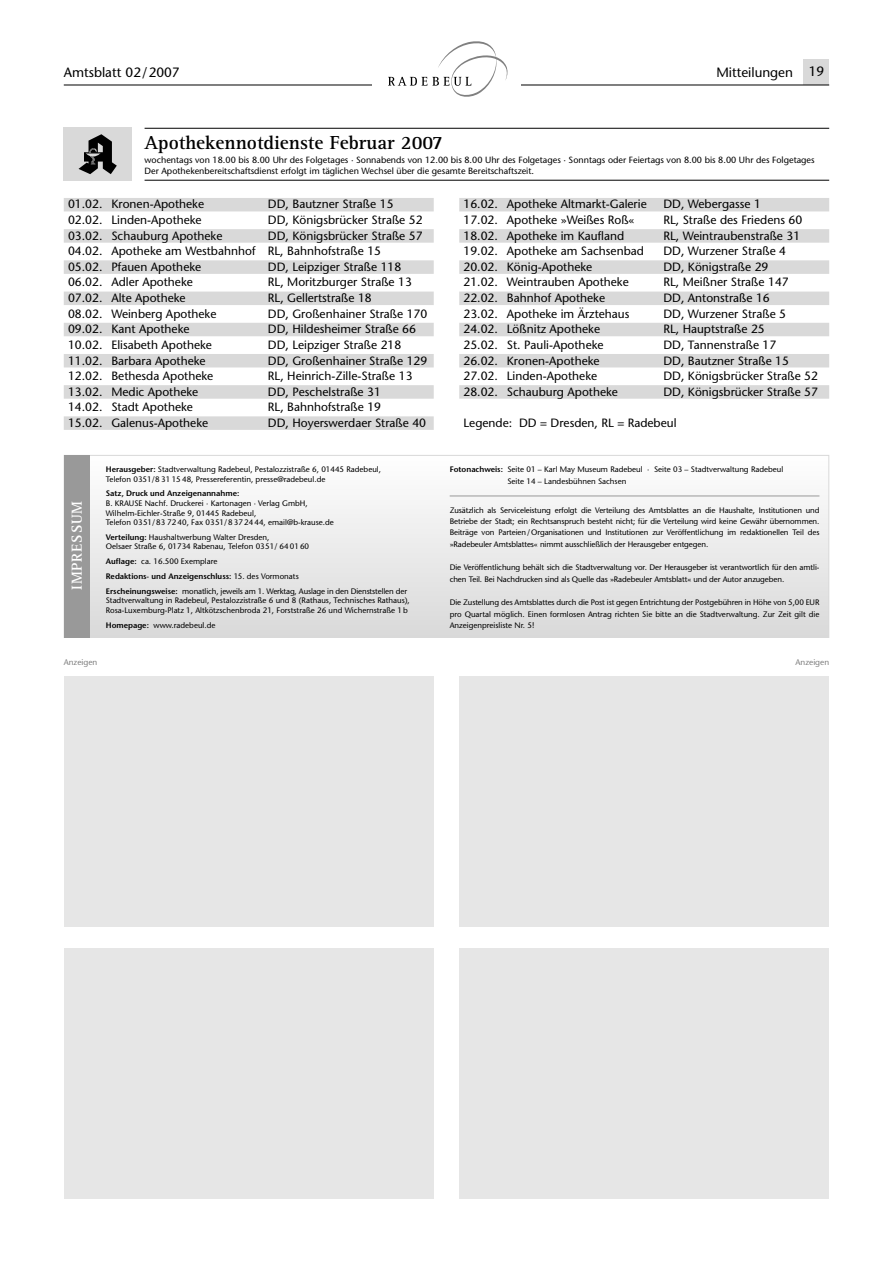
<style>
.page{position:relative;width:893px;height:1263px;background:#fff}
.page>*{position:absolute;margin:0;border:0;box-sizing:border-box;transform-origin:0 0}
.t1{font:700 19.5px "Rotis Serif";color:#000}
.t2{font:700 15px "Rotis Serif";letter-spacing:.055em;color:#fff}
.t3{font:13.5px "Stone Sans";color:#000}
.t4{font:12px/15.6px "Stone Sans";color:#000}
.t5{font:9px/10.5px "Stone Sans";color:#000}
.t6{font:8.25px "Stone Sans";color:#808080}
.t7{font:7.95px/11.1px "Stone Sans";color:#000}
.t8{font:600 7.95px "Stone Sans";color:#000}
.s1{font-weight:600}
</style>
<div class="page">
<div style="left:804px;top:60px;width:25px;height:25px;background:#d9d9d9"></div>
<hr style="left:64px;top:85px;width:765px;height:1px;background:#000">
<div style="left:64px;top:198px;width:370px;height:13px;background:#d9d9d9"></div>
<div style="left:64px;top:229px;width:370px;height:14px;background:#d9d9d9"></div>
<div style="left:64px;top:260px;width:370px;height:14px;background:#d9d9d9"></div>
<div style="left:64px;top:292px;width:370px;height:13px;background:#d9d9d9"></div>
<div style="left:64px;top:323px;width:370px;height:13px;background:#d9d9d9"></div>
<div style="left:64px;top:354px;width:370px;height:13px;background:#d9d9d9"></div>
<div style="left:64px;top:385px;width:370px;height:14px;background:#d9d9d9"></div>
<div style="left:64px;top:416px;width:370px;height:14px;background:#d9d9d9"></div>
<div style="left:459px;top:198px;width:370px;height:13px;background:#d9d9d9"></div>
<div style="left:459px;top:229px;width:370px;height:14px;background:#d9d9d9"></div>
<div style="left:459px;top:260px;width:370px;height:14px;background:#d9d9d9"></div>
<div style="left:459px;top:292px;width:370px;height:13px;background:#d9d9d9"></div>
<div style="left:459px;top:323px;width:370px;height:13px;background:#d9d9d9"></div>
<div style="left:459px;top:354px;width:370px;height:13px;background:#d9d9d9"></div>
<div style="left:459px;top:385px;width:370px;height:14px;background:#d9d9d9"></div>
<div style="left:65px;top:456px;width:763px;height:181px;background:linear-gradient(to bottom,#fefefe,#d9d9d9)"></div>
<div style="left:64px;top:455px;width:765px;height:183px;border:1px solid #d9d9d9"></div>
<hr style="left:450px;top:496px;width:369px;height:1px;background:#999">
<div style="left:64px;top:455px;width:25px;height:183px;background:#999"></div>
<hr style="left:145px;top:128px;width:684px;height:1px;background:#000">
<hr style="left:145px;top:180px;width:684px;height:1px;background:#000">
<div style="left:64px;top:128px;width:68px;height:53px;background:#d9d9d9"></div>
<svg style="left:79px;top:134px;width:38px;height:40px"></svg>
<div style="left:372px;top:36px;width:149px;height:64px;background:#fff"></div>
<svg style="left:388px;top:41px;width:120px;height:56px"></svg>
<div style="left:459px;top:676px;width:370px;height:251px;background:#e6e6e6"></div>
<div style="left:64px;top:676px;width:370px;height:251px;background:#e6e6e6"></div>
<div style="left:459px;top:948px;width:370px;height:251px;background:#e6e6e6"></div>
<div style="left:64px;top:948px;width:370px;height:251px;background:#e6e6e6"></div>
<h3 class="t3" style="left:64px;top:67px;width:117px">Amtsblatt 02/2007</h3>
<h3 class="t3" style="left:716px;top:67px;width:109px">Mitteilungen 19</h3>
<h1 class="t1" style="left:145px;top:136px;width:300px">Apothekennotdienste Februar 2007</h1>
<p class="t5" style="left:145px;top:156px;width:672px">wochentags von 18.00 bis 8.00 Uhr des Folgetages · Sonnabends von 12.00 bis 8.00 Uhr des Folgetages · Sonntags oder Feiertags von 8.00 bis 8.00 Uhr des Folgetages<br>Der Apothekenbereitschaftsdienst erfolgt im täglichen Wechsel über die gesamte Bereitschaftszeit.</p>
<h3 class="t4" style="left:68px;top:198px;width:138px">01.02. Kronen-Apotheke</h3>
<h3 class="t4" style="left:268px;top:198px;width:127px">DD, Bautzner Straße 15</h3>
<h3 class="t4" style="left:68px;top:213px;width:135px">02.02. Linden-Apotheke</h3>
<h3 class="t4" style="left:268px;top:213px;width:156px">DD, Königsbrücker Straße 52</h3>
<h3 class="t4" style="left:68px;top:229px;width:156px">03.02. Schauburg Apotheke</h3>
<h3 class="t4" style="left:68px;top:229px;width:356px;text-indent:200px">DD, Königsbrücker Straße 57<br>04.02. Apotheke am Westbahnhof RL, Bahnhofstraße 15<br>05.02. Pfauen Apotheke</h3>
<h3 class="t4" style="left:268px;top:260px;width:135px">DD, Leipziger Straße 118</h3>
<h3 class="t4" style="left:68px;top:276px;width:126px">06.02. Adler Apotheke</h3>
<h3 class="t4" style="left:268px;top:276px;width:146px">RL, Moritzburger Straße 13</h3>
<h3 class="t4" style="left:68px;top:291px;width:119px">07.02. Alte Apotheke</h3>
<h3 class="t4" style="left:268px;top:291px;width:105px">RL, Gellertstraße 18</h3>
<h3 class="t4" style="left:68px;top:307px;width:150px">08.02. Weinberg Apotheke</h3>
<h3 class="t4" style="left:268px;top:307px;width:161px">DD, Großenhainer Straße 170</h3>
<h3 class="t4" style="left:68px;top:323px;width:123px">09.02. Kant Apotheke</h3>
<h3 class="t4" style="left:268px;top:323px;width:150px">DD, Hildesheimer Straße 66</h3>
<h3 class="t4" style="left:68px;top:338px;width:145px">10.02. Elisabeth Apotheke</h3>
<h3 class="t4" style="left:268px;top:338px;width:135px">DD, Leipziger Straße 218</h3>
<h3 class="t4" style="left:68px;top:354px;width:139px">11.02. Barbara Apotheke</h3>
<h3 class="t4" style="left:268px;top:354px;width:161px">DD, Großenhainer Straße 129</h3>
<h3 class="t4" style="left:68px;top:369px;width:147px">12.02. Bethesda Apotheke</h3>
<h3 class="t4" style="left:268px;top:369px;width:146px">RL, Heinrich-Zille-Straße 13</h3>
<h3 class="t4" style="left:68px;top:385px;width:132px">13.02. Medic Apotheke</h3>
<h3 class="t4" style="left:268px;top:385px;width:115px">DD, Peschelstraße 31</h3>
<h3 class="t4" style="left:68px;top:401px;width:126px">14.02. Stadt Apotheke</h3>
<h3 class="t4" style="left:268px;top:401px;width:115px">RL, Bahnhofstraße 19</h3>
<h3 class="t4" style="left:68px;top:416px;width:142px">15.02. Galenus-Apotheke</h3>
<h3 class="t4" style="left:268px;top:416px;width:160px">DD, Hoyerswerdaer Straße 40</h3>
<h2 class="t2" style="left:72px;top:590px;width:90px;rotate:-90deg">IMPRESSUM</h2>
<p class="t7" style="left:106px;top:465px;width:277px;line-height:9.6px"><span class="s1">Herausgeber:</span> Stadtverwaltung Radebeul, Pestalozzistraße 6, 01445 Radebeul,<br>Telefon 0351/8 31 15 48, Pressereferentin, presse@radebeul.de</p>
<p class="t8" style="left:106px;top:491px;width:135px">Satz, Druck und Anzeigenannahme:</p>
<p class="t7" style="left:106px;top:499px;width:230px;line-height:9.6px">B. KRAUSE Nachf. Druckerei · Kartonagen · Verlag GmbH,<br>Wilhelm-Eichler-Straße 9, 01445 Radebeul,<br>Telefon 0351/83 72 40, Fax 0351/8 37 24 44, email@b-krause.de</p>
<p class="t7" style="left:106px;top:533px;width:205px;line-height:9.6px"><span class="s1">Verteilung:</span> Haushaltwerbung Walter Dresden,<br>Oelsaer Straße 6, 01734 Rabenau, Telefon 0351/ 64 01 60</p>
<p class="t7" style="left:106px;top:555px;width:303px;line-height:14.9px"><span class="s1">Auflage:</span> ca. 16.500 Exemplare<br><span class="s1">Redaktions- und Anzeigenschluss:</span> 15. des Vormonats<br><span class="s1">Erscheinungsweise:</span> monatlich, jeweils am 1. Werktag, Auslage in den Dienststellen der</p>
<p class="t7" style="left:106px;top:597px;width:306px;line-height:9.6px">Stadtverwaltung in Radebeul, Pestalozzistraße 6 und 8 (Rathaus, Technisches Rathaus),<br>Rosa-Luxemburg-Platz 1, Altkötzschenbroda 21, Forststraße 26 und Wichernstraße 1 b</p>
<p class="t7" style="left:106px;top:620px;width:111px"><span class="s1">Homepage:</span> www.radebeul.de</p>
<h3 class="t4" style="left:463px;top:198px;width:185px">16.02. Apotheke Altmarkt-Galerie</h3>
<h3 class="t4" style="left:663px;top:198px;width:99px">DD, Webergasse 1</h3>
<h3 class="t4" style="left:463px;top:213px;width:173px">17.02. Apotheke »Weißes Roß«</h3>
<h3 class="t4" style="left:663px;top:213px;width:141px">RL, Straße des Friedens 60</h3>
<h3 class="t4" style="left:463px;top:229px;width:162px">18.02. Apotheke im Kaufland</h3>
<h3 class="t4" style="left:663px;top:229px;width:138px">RL, Weintraubenstraße 31</h3>
<h3 class="t4" style="left:463px;top:245px;width:182px">19.02. Apotheke am Sachsenbad</h3>
<h3 class="t4" style="left:663px;top:245px;width:124px">DD, Wurzener Straße 4</h3>
<h3 class="t4" style="left:463px;top:260px;width:130px">20.02. König-Apotheke</h3>
<h3 class="t4" style="left:663px;top:260px;width:107px">DD, Königstraße 29</h3>
<h3 class="t4" style="left:463px;top:276px;width:167px">21.02. Weintrauben Apotheke</h3>
<h3 class="t4" style="left:663px;top:276px;width:127px">RL, Meißner Straße 147</h3>
<h3 class="t4" style="left:463px;top:291px;width:143px">22.02. Bahnhof Apotheke</h3>
<h3 class="t4" style="left:663px;top:291px;width:108px">DD, Antonstraße 16</h3>
<h3 class="t4" style="left:463px;top:307px;width:167px">23.02. Apotheke im Ärztehaus</h3>
<h3 class="t4" style="left:663px;top:307px;width:124px">DD, Wurzener Straße 5</h3>
<h3 class="t4" style="left:463px;top:323px;width:138px">24.02. Lößnitz Apotheke</h3>
<h3 class="t4" style="left:663px;top:323px;width:103px">RL, Hauptstraße 25</h3>
<h3 class="t4" style="left:463px;top:338px;width:142px">25.02. St. Pauli-Apotheke</h3>
<h3 class="t4" style="left:663px;top:338px;width:115px">DD, Tannenstraße 17</h3>
<h3 class="t4" style="left:463px;top:354px;width:138px">26.02. Kronen-Apotheke</h3>
<h3 class="t4" style="left:663px;top:354px;width:127px">DD, Bautzner Straße 15</h3>
<h3 class="t4" style="left:463px;top:369px;width:135px">27.02. Linden-Apotheke</h3>
<h3 class="t4" style="left:663px;top:369px;width:156px">DD, Königsbrücker Straße 52</h3>
<h3 class="t4" style="left:463px;top:385px;width:156px">28.02. Schauburg Apotheke</h3>
<h3 class="t4" style="left:663px;top:385px;width:156px">DD, Königsbrücker Straße 57</h3>
<h3 class="t4" style="left:463px;top:416px;width:214px">Legende: DD = Dresden, RL = Radebeul</h3>
<p class="t7" style="left:507px;top:464px;width:277px;line-height:12px;text-indent:-58px"><span class="s1">Fotonachweis:</span> Seite 01 – Karl May Museum Radebeul · Seite 03 – Stadtverwaltung Radebeul<br>Seite 14 – Landesbühnen Sachsen</p>
<p class="t7" style="left:450px;top:506px;width:371px;text-align:justify">Zusätzlich als Serviceleistung erfolgt die Verteilung des Amtsblattes an die Haushalte, Institutionen und Betriebe der Stadt; ein Rechtsanspruch besteht nicht; für die Ver teilung wird keine Gewähr übernommen.<br>Beiträge von Parteien/Organisationen und Institutionen zur Veröffentlichung im redaktionellen Teil des »Radebeuler Amtsblattes« nimmt ausschließlich der Herausgeber entgegen.</p>
<p class="t7" style="left:450px;top:563px;width:371px">Die Veröffentlichung behält sich die Stadtverwaltung vor. Der Herausgeber ist ver antwortlich für den amtli&shy;chen Teil. Bei Nachdrucken sind als Quelle das »Radebeuler Amtsblatt« und der Autor anzugeben.</p>
<p class="t7" style="left:450px;top:598px;width:371px;text-align:justify">Die Zustellung des Amtsblattes durch die Post ist gegen Entrichtung der Post gebühren in Höhe von 5,00 EUR pro Quartal möglich. Einen formlosen Antrag richten Sie bitte an die Stadtverwaltung. Zur Zeit gilt die Anzeigenpreisliste Nr. 5!</p>
<p class="t6" style="left:64px;top:659px;width:35px">Anzeigen</p>
<p class="t6" style="left:795px;top:659px;width:35px">Anzeigen</p>
</div>
